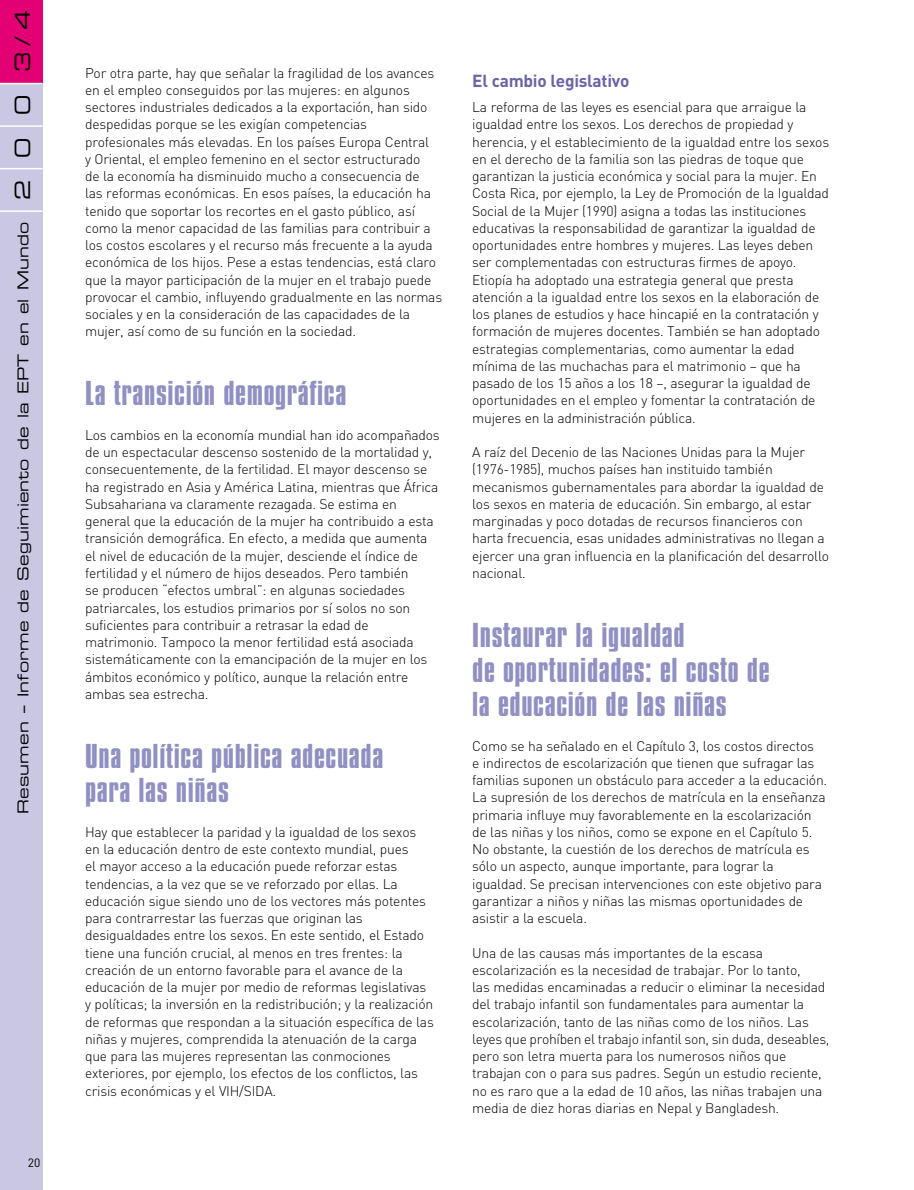
<style>
.page{position:relative;width:914px;height:1190px;background:#fff}
.page>*{position:absolute;margin:0;border:0;box-sizing:border-box;transform-origin:0 0}
.t1{font:29.7px/34.5px "Compacta BT";letter-spacing:.02em;color:#9090c3;scale:1.11 1}
.t2{font:21px "Eurostile Extended Two";color:#000}
.t3{font:700 17.25px "DIN";letter-spacing:-.015em;color:#6a63a7}
.t4{font:15px "Eurostile Extended Two";letter-spacing:.01em;color:#000}
.t5{font:300 13.8px/17.2px "DIN";letter-spacing:-.015em;color:#000}
.t6{font:12px "DIN";color:#000}
</style>
<div class="page">
<div style="left:0;top:84px;width:43px;height:1105px;background:#c9c7e2"></div>
<div style="left:0;top:0;width:43px;height:84px;background:#e30075"></div>
<hr style="left:0;top:210px;width:43px;height:2px;background:#fff">
<hr style="left:0;top:168px;width:43px;height:1px;background:#fff">
<hr style="left:0;top:125px;width:43px;height:2px;background:#fff">
<hr style="left:0;top:83px;width:43px;height:1px;background:#fff">
<h2 class="t2" style="left:15px;top:72px;width:64px;rotate:-90deg">3 / 4</h2>
<h2 class="t2" style="left:15px;top:115px;width:22px;rotate:-90deg">0</h2>
<h2 class="t2" style="left:15px;top:157px;width:22px;rotate:-90deg">0</h2>
<h2 class="t2" style="left:15px;top:200px;width:22px;rotate:-90deg">2</h2>
<p class="t4" style="left:17px;top:813px;width:593px;rotate:-90deg">Resumen – Informe de Seguimiento de la EPT en el Mundo</p>
<p class="t6" style="left:28px;top:1158px;width:14px">20</p>
<p class="t5" style="left:85px;top:66px;width:358px">Por otra parte, hay que señalar la fragilidad de los avances en el empleo conseguidos por las mujeres: en algunos sectores industriales dedicados a la exportación, han sido despedidas porque se les exigían competencias profesionales más elevadas. En los países Europa Central<br>y Oriental, el empleo femenino en el sector estructurado<br>de la economía ha disminuido mucho a consecuencia de<br>las reformas económicas. En esos países, la educación ha tenido que soportar los recortes en el gasto público, así como la menor capacidad de las familias para contribuir a los costos escolares y el recurso más frecuente a la ayuda económica de los hijos. Pese a estas tendencias, está claro que la mayor participación de la mujer en el trabajo puede provocar el cambio, influyendo gradualmente en las normas sociales y en la consideración de las capacidades de la mujer, así como de su función en la sociedad.</p>
<h1 class="t1" style="left:85px;top:379px;width:237px">La transición demográfica</h1>
<p class="t5" style="left:85px;top:428px;width:356px">Los cambios en la economía mundial han ido acompañados de un espectacular descenso sostenido de la mortalidad y, consecuentemente, de la fertilidad. El mayor descenso se ha registrado en Asia y América Latina, mientras que África Subsahariana va claramente rezagada. Se estima en general que la educación de la mujer ha contribuido a esta transición demográfica. En efecto, a medida que aumenta el nivel de educación de la mujer, desciende el índice de fertilidad y el número de hijos deseados. Pero también<br>se producen “efectos umbral”: en algunas sociedades patriarcales, los estudios primarios por sí solos no son suficientes para contribuir a retrasar la edad de matrimonio. Tampoco la menor fertilidad está asociada sistemáticamente con la emancipación de la mujer en los ámbitos económico y político, aunque la relación entre ambas sea estrecha.</p>
<h1 class="t1" style="left:85px;top:741px;width:270px">Una política pública adecuada para las niñas</h1>
<p class="t5" style="left:85px;top:825px;width:350px">Hay que establecer la paridad y la igualdad de los sexos en la educación dentro de este contexto mundial, pues<br>el mayor acceso a la educación puede reforzar estas tendencias, a la vez que se ve reforzado por ellas. La educación sigue siendo uno de los vectores más potentes para contrarrestar las fuerzas que originan las desigualdades entre los sexos. En este sentido, el Estado tiene una función crucial, al menos en tres frentes: la creación de un entorno favorable para el avance de la educación de la mujer por medio de reformas legislativas y políticas; la inversión en la redistribución; y la realización de reformas que respondan a la situación específica de las niñas y mujeres, comprendida la atenuación de la carga que para las mujeres representan las conmociones exteriores, por ejemplo, los efectos de los conflictos, las crisis económicas y el VIH/SIDA.</p>
<p class="t3" style="left:472px;top:74px;width:159px">El cambio legislativo</p>
<p class="t5" style="left:472px;top:100px;width:358px">La reforma de las leyes es esencial para que arraigue la igualdad entre los sexos. Los derechos de propiedad y herencia, y el establecimiento de la igualdad entre los sexos en el derecho de la familia son las piedras de toque que garantizan la justicia económica y social para la mujer. En Costa Rica, por ejemplo, la Ley de Promoción de la Igualdad Social de la Mujer (1990) asigna a todas las instituciones educativas la responsabilidad de garantizar la igualdad de oportunidades entre hombres y mujeres. Las leyes deben ser complementadas con estructuras firmes de apoyo.<br>Etiopía ha adoptado una estrategia general que presta atención a la igualdad entre los sexos en la elaboración de los planes de estudios y hace hincapié en la contratación y formación de mujeres docentes. También se han adoptado estrategias complementarias, como aumentar la edad mínima de las muchachas para el matrimonio – que ha pasado de los 15 años a los 18 –, asegurar la igualdad de oportunidades en el empleo y fomentar la contratación de mujeres en la administración pública.</p>
<p class="t5" style="left:472px;top:445px;width:358px">A raíz del Decenio de las Naciones Unidas para la Mujer (1976-1985), muchos países han instituido también mecanismos gubernamentales para abordar la igualdad de los sexos en materia de educación. Sin embargo, al estar marginadas y poco dotadas de recursos financieros con harta frecuencia, esas unidades administrativas no llegan a ejercer una gran influencia en la planificación del desarrollo nacional.</p>
<h1 class="t1" style="left:472px;top:621px;width:269px">Instaurar la igualdad<br>de oportunidades: el costo de la educación de las niñas</h1>
<p class="t5" style="left:472px;top:738px;width:356px">Como se ha señalado en el Capítulo 3, los costos directos<br>e indirectos de escolarización que tienen que sufragar las familias suponen un obstáculo para acceder a la educación.<br>La supresión de los derechos de matrícula en la enseñanza primaria influye muy favorablemente en la escolarización de las niñas y los niños, como se expone en el Capítulo 5.<br>No obstante, la cuestión de los derechos de matrícula es sólo un aspecto, aunque importante, para lograr la igualdad. Se precisan intervenciones con este objetivo para garantizar a niños y niñas las mismas oportunidades de asistir a la escuela.</p>
<p class="t5" style="left:472px;top:945px;width:359px">Una de las causas más importantes de la escasa escolarización es la necesidad de trabajar. Por lo tanto,<br>las medidas encaminadas a reducir o eliminar la necesidad del trabajo infantil son fundamentales para aumentar la escolarización, tanto de las niñas como de los niños. Las leyes que prohíben el trabajo infantil son, sin duda, deseables, pero son letra muerta para los numerosos niños que trabajan con o para sus padres. Según un estudio reciente, no es raro que a la edad de 10 años, las niñas trabajen una media de diez horas diarias en Nepal y Bangladesh.</p>
</div>
